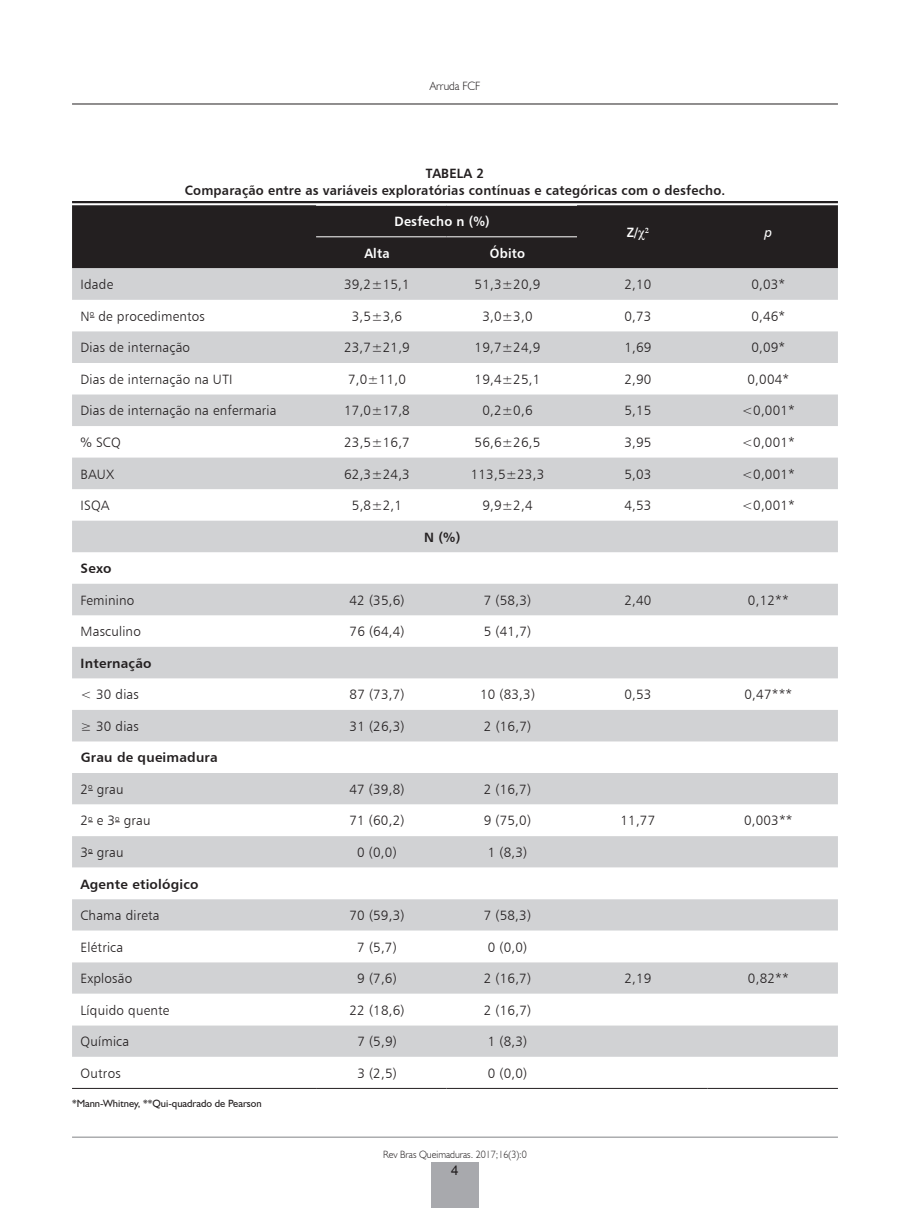
<style>
.page{position:relative;width:910px;height:1208px;background:#fff}
.page>*{position:absolute;margin:0;border:0;box-sizing:border-box;transform-origin:0 0}
.t1{font:13.5px "Humanist 777 BT Light B";letter-spacing:.015em;color:#231f20}
.t2{font:13.5px/16.5px "Humanist 777 BT Bold B";letter-spacing:.015em;color:#231f20;text-align:center;scale:.95 1}
.t3{font:13.5px "Humanist 777 BT Bold B";letter-spacing:.015em;color:#231f20}
.t4{font:13.5px "Humanist 777 BT Bold B";letter-spacing:.015em;color:#fff;scale:.95 1}
.t5{font:13.5px "Arial";color:#231f20}
.t6{font:13.5px "Humanist 777 BT Italic B";color:#fff;scale:.95 1}
.t7{font:300 12px "Humanist 521 BT";color:#231f20;scale:.95 1}
.t8{font:10.5px "Humanist 521 BT";color:#231f20}
.t9{font:300 10.5px "Humanist 521 BT";color:#231f20;scale:.95 1}
</style>
<div class="page">
<hr style="left:72px;top:104px;width:765px;height:1px;background:#231f20">
<hr style="left:72px;top:1136px;width:765px;height:1px;background:#828487">
<div style="left:431px;top:1162px;width:47px;height:45px;background:#a8a9ad"></div>
<hr style="left:72px;top:201px;width:765px;height:2px;background:#231f20">
<div style="left:72px;top:205px;width:765px;height:63px;background:#231f20"></div>
<div style="left:72px;top:268px;width:765px;height:32px;background:#d1d2d4"></div>
<svg style="left:72px;top:331px;width:765px;height:410px;fill:#d1d2d4"></svg>
<div style="left:72px;top:773px;width:765px;height:31px;background:#d1d2d4"></div>
<svg style="left:72px;top:804px;width:765px;height:285px"></svg>
<svg style="left:72px;top:867px;width:765px;height:31px"></svg>
<hr style="left:316px;top:205px;width:130px;height:1px;background:#fff">
<hr style="left:446px;top:205px;width:131px;height:1px;background:#fff">
<hr style="left:316px;top:236px;width:130px;height:1px;background:#fff">
<hr style="left:446px;top:236px;width:131px;height:1px;background:#fff">
<hr style="left:72px;top:1087px;width:244px;height:1px;background:#231f20">
<hr style="left:316px;top:1087px;width:130px;height:1px;background:#231f20">
<hr style="left:446px;top:1087px;width:131px;height:1px;background:#231f20">
<hr style="left:577px;top:1087px;width:130px;height:1px;background:#231f20">
<hr style="left:707px;top:1087px;width:130px;height:1px;background:#231f20">
<svg style="left:638px;top:230px;width:6px;height:10px"></svg>
<p class="t7" style="left:429px;top:78px;width:55px">Arruda FCF</p>
<p class="t2" style="left:185px;top:165px;width:570px">Tabela 2<br>Comparação entre as variáveis exploratórias contínuas e categóricas com o desfecho.</p>
<p class="t4" style="left:394px;top:213px;width:102px">Desfecho n (%)</p>
<p class="t4" style="left:626px;top:224px;width:25px">Z/ <sup>2</sup></p>
<p class="t6" style="left:764px;top:223px;width:10px">p</p>
<p class="t4" style="left:364px;top:244px;width:28px">Alta</p>
<p class="t4" style="left:490px;top:244px;width:39px">Óbito</p>
<p class="t1" style="left:81px;top:276px;width:34px">Idade</p>
<p class="t1" style="left:344px;top:276px;width:67px">39,2±15,1</p>
<p class="t1" style="left:474px;top:276px;width:67px">51,3±20,9</p>
<p class="t1" style="left:624px;top:276px;width:29px">2,10</p>
<p class="t1" style="left:751px;top:276px;width:35px">0,03*</p>
<p class="t1" style="left:81px;top:308px;width:126px">N<sup>o</sup> de procedimentos</p>
<p class="t1" style="left:352px;top:308px;width:52px">3,5±3,6</p>
<p class="t1" style="left:482px;top:308px;width:52px">3,0±3,0</p>
<p class="t1" style="left:624px;top:308px;width:29px">0,73</p>
<p class="t1" style="left:751px;top:308px;width:35px">0,46*</p>
<p class="t1" style="left:81px;top:339px;width:111px">Dias de internação</p>
<p class="t1" style="left:344px;top:339px;width:67px">23,7±21,9</p>
<p class="t1" style="left:474px;top:339px;width:67px">19,7±24,9</p>
<p class="t1" style="left:624px;top:339px;width:29px">1,69</p>
<p class="t1" style="left:751px;top:339px;width:35px">0,09*</p>
<p class="t1" style="left:81px;top:371px;width:153px">Dias de internação na UTI</p>
<p class="t1" style="left:348px;top:371px;width:59px">7,0±11,0</p>
<p class="t1" style="left:474px;top:371px;width:67px">19,4±25,1</p>
<p class="t1" style="left:624px;top:371px;width:29px">2,90</p>
<p class="t1" style="left:747px;top:371px;width:43px">0,004*</p>
<p class="t1" style="left:81px;top:402px;width:197px">Dias de internação na enfermaria</p>
<p class="t1" style="left:344px;top:402px;width:67px">17,0±17,8</p>
<p class="t1" style="left:482px;top:402px;width:52px">0,2±0,6</p>
<p class="t1" style="left:624px;top:402px;width:29px">5,15</p>
<p class="t1" style="left:741px;top:402px;width:55px">&lt;0,001*</p>
<p class="t1" style="left:81px;top:434px;width:42px">% SCQ</p>
<p class="t1" style="left:344px;top:434px;width:67px">23,5±16,7</p>
<p class="t1" style="left:474px;top:434px;width:67px">56,6±26,5</p>
<p class="t1" style="left:624px;top:434px;width:29px">3,95</p>
<p class="t1" style="left:741px;top:434px;width:55px">&lt;0,001*</p>
<p class="t1" style="left:81px;top:465px;width:35px">BAUX</p>
<p class="t1" style="left:344px;top:465px;width:67px">62,3±24,3</p>
<p class="t1" style="left:470px;top:465px;width:75px">113,5±23,3</p>
<p class="t1" style="left:624px;top:465px;width:29px">5,03</p>
<p class="t1" style="left:741px;top:465px;width:55px">&lt;0,001*</p>
<p class="t1" style="left:81px;top:497px;width:31px">ISQA</p>
<p class="t1" style="left:352px;top:497px;width:52px">5,8±2,1</p>
<p class="t1" style="left:482px;top:497px;width:52px">9,9±2,4</p>
<p class="t1" style="left:624px;top:497px;width:29px">4,53</p>
<p class="t1" style="left:741px;top:497px;width:55px">&lt;0,001*</p>
<p class="t3" style="left:424px;top:528px;width:38px">N (%)</p>
<p class="t3" style="left:81px;top:559px;width:32px">Sexo</p>
<p class="t1" style="left:81px;top:591px;width:55px">Feminino</p>
<p class="t1" style="left:349px;top:591px;width:56px">42 (35,6)</p>
<p class="t1" style="left:484px;top:591px;width:49px">7 (58,3)</p>
<p class="t1" style="left:624px;top:591px;width:29px">2,40</p>
<p class="t1" style="left:748px;top:591px;width:42px">0,12**</p>
<p class="t1" style="left:81px;top:623px;width:62px">Masculino</p>
<p class="t1" style="left:349px;top:623px;width:56px">76 (64,4)</p>
<p class="t1" style="left:484px;top:623px;width:49px">5 (41,7)</p>
<p class="t3" style="left:81px;top:654px;width:72px">Internação</p>
<p class="t1" style="left:81px;top:686px;width:60px">&lt; 30 dias</p>
<p class="t1" style="left:349px;top:686px;width:56px">87 (73,7)</p>
<p class="t1" style="left:480px;top:686px;width:56px">10 (83,3)</p>
<p class="t1" style="left:624px;top:686px;width:29px">0,53</p>
<p class="t1" style="left:744px;top:686px;width:49px">0,47***</p>
<p class="t1" style="left:81px;top:717px;width:60px">≥ 30 dias</p>
<p class="t1" style="left:349px;top:717px;width:56px">31 (26,3)</p>
<p class="t1" style="left:484px;top:717px;width:49px">2 (16,7)</p>
<p class="t3" style="left:81px;top:749px;width:139px">Grau de queimadura</p>
<p class="t1" style="left:81px;top:780px;width:45px">2<sup>o</sup> grau</p>
<p class="t1" style="left:349px;top:780px;width:56px">47 (39,8)</p>
<p class="t1" style="left:484px;top:780px;width:49px">2 (16,7)</p>
<p class="t1" style="left:81px;top:812px;width:71px">2<sup>o</sup> e 3<sup>o</sup> grau</p>
<p class="t1" style="left:349px;top:812px;width:56px">71 (60,2)</p>
<p class="t1" style="left:484px;top:812px;width:49px">9 (75,0)</p>
<p class="t1" style="left:620px;top:812px;width:36px">11,77</p>
<p class="t1" style="left:744px;top:812px;width:50px">0,003**</p>
<p class="t1" style="left:81px;top:843px;width:45px">3<sup>o</sup> grau</p>
<p class="t1" style="left:357px;top:843px;width:41px">0 (0,0)</p>
<p class="t1" style="left:487px;top:843px;width:41px">1 (8,3)</p>
<p class="t3" style="left:81px;top:875px;width:120px">Agente etiológico</p>
<p class="t1" style="left:81px;top:906px;width:81px">Chama direta</p>
<p class="t1" style="left:349px;top:906px;width:56px">70 (59,3)</p>
<p class="t1" style="left:484px;top:906px;width:49px">7 (58,3)</p>
<p class="t1" style="left:81px;top:938px;width:44px">Elétrica</p>
<p class="t1" style="left:357px;top:938px;width:41px">7 (5,7)</p>
<p class="t1" style="left:487px;top:938px;width:41px">0 (0,0)</p>
<p class="t1" style="left:81px;top:969px;width:53px">Explosão</p>
<p class="t1" style="left:357px;top:969px;width:41px">9 (7,6)</p>
<p class="t1" style="left:484px;top:969px;width:49px">2 (16,7)</p>
<p class="t1" style="left:624px;top:969px;width:29px">2,19</p>
<p class="t1" style="left:747px;top:969px;width:42px">0,82**</p>
<p class="t1" style="left:81px;top:1001px;width:90px">Líquido quente</p>
<p class="t1" style="left:349px;top:1001px;width:56px">22 (18,6)</p>
<p class="t1" style="left:484px;top:1001px;width:49px">2 (16,7)</p>
<p class="t1" style="left:81px;top:1032px;width:50px">Química</p>
<p class="t1" style="left:357px;top:1032px;width:41px">7 (5,9)</p>
<p class="t1" style="left:487px;top:1032px;width:41px">1 (8,3)</p>
<p class="t1" style="left:81px;top:1064px;width:42px">Outros</p>
<p class="t1" style="left:357px;top:1064px;width:41px">3 (2,5)</p>
<p class="t1" style="left:488px;top:1064px;width:41px">0 (0,0)</p>
<p class="t8" style="left:72px;top:1096px;width:191px">*Mann-Whitney, **Qui-quadrado de Pearson</p>
<p class="t9" style="left:383px;top:1147px;width:152px">Rev Bras Queimaduras. 2017;16(3):0</p>
<p class="t5" style="left:451px;top:1161px;width:9px">4</p>
</div>
